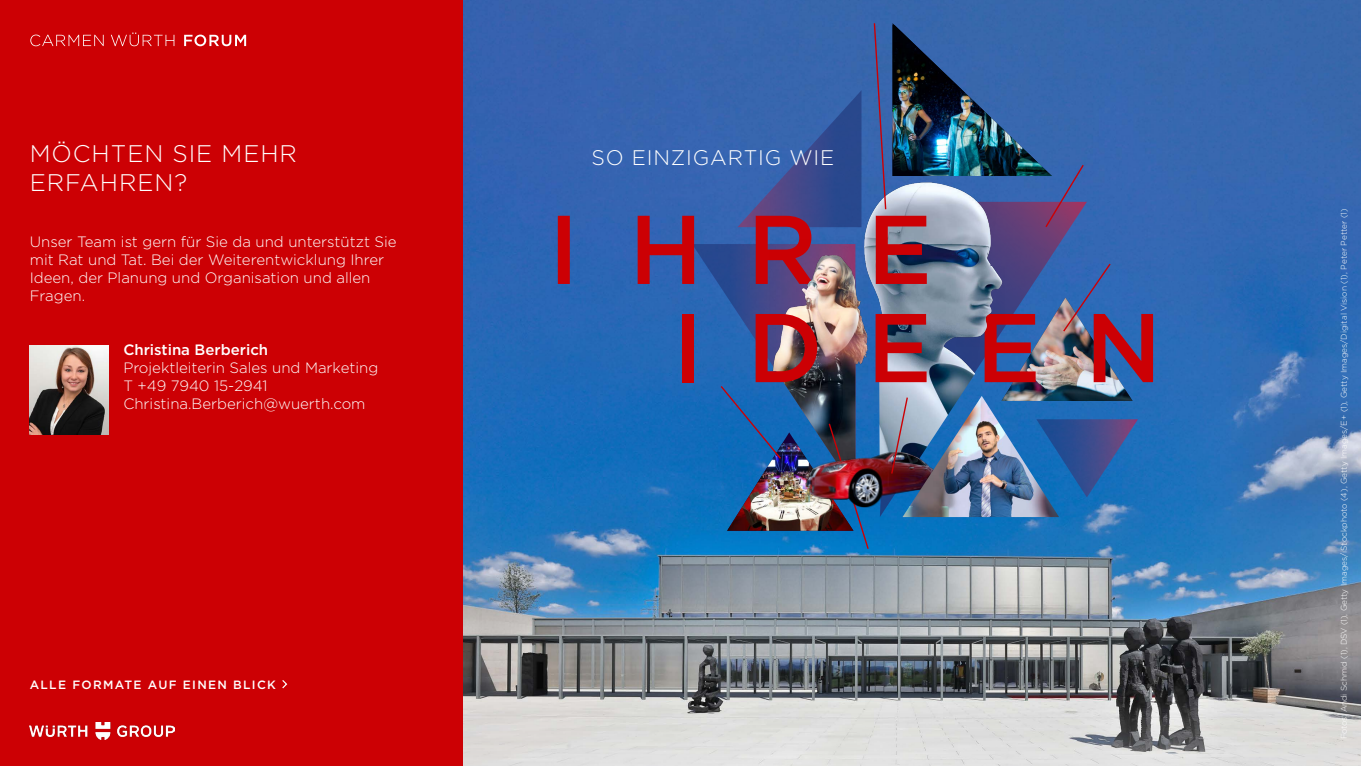
<style>
.page{position:relative;width:1361px;height:766px;background:#fff}
.page>*{position:absolute;margin:0;border:0;box-sizing:border-box;transform-origin:0 0}
.t1{font:500 97.35px "Gotham";letter-spacing:.45em;color:#cc0004}
.t2{font:300 24px/28.8px "Gotham";letter-spacing:.04em;color:#fff}
.t3{font:300 21.15px "Gotham";letter-spacing:.04em;color:#fff}
.t4{font:300 15px/18px "Gotham";color:#fff}
.t5{font:500 15px "Gotham";color:#fff}
.t6{font:500 12px "Gotham";letter-spacing:.11em;color:#fff}
.t7{font:300 8.25px "Gotham";color:#fff}
</style>
<div class="page">
<img style="left:462px;top:0;width:899px;height:702px">
<img style="left:558px;top:22px;width:580px;height:528px">
<img style="left:902px;top:396px;width:157px;height:121px">
<svg style="left:462px;top:702px;width:899px;height:63px;background:#d3d2d1"></svg>
<div style="left:0;top:0;width:462px;height:765px;background:#cc0004"></div>
<svg style="left:282px;top:680px;width:6px;height:9px"></svg>
<svg style="left:30px;top:35px;width:74px;height:11px"></svg>
<svg style="left:111px;top:33px;width:63px;height:13px"></svg>
<svg style="left:184px;top:35px;width:62px;height:11px"></svg>
<img style="left:30px;top:722px;width:144px;height:17px">
<img style="left:30px;top:345px;width:78px;height:89px">
<h2 class="t2" style="left:30px;top:139px;width:269px">MÖCHTEN SIE MEHR<br>ERFAHREN?</h2>
<p class="t4" style="left:30px;top:232px;width:368px">Unser Team ist gern für Sie da und unterstützt Sie mit Rat und Tat. Bei der Weiterentwicklung Ihrer Ideen, der Planung und Organisation und allen Fragen.</p>
<p class="t5" style="left:123px;top:340px;width:146px">Christina Berberich</p>
<p class="t4" style="left:123px;top:358px;width:256px">Projektleiterin Sales und Marketing<br>T +49 7940 15-2941<br>Christina.Berberich@wuerth.com</p>
<p class="t6" style="left:30px;top:676px;width:248px">ALLE FORMATE AUF EINEN BLICK</p>
<h3 class="t3" style="left:591px;top:144px;width:244px">SO EINZIGARTIG WIE</h3>
<h1 class="t1" style="left:672px;top:284px;width:491px">IDEEN</h1>
<p class="t7" style="left:1338px;top:739px;width:532px;rotate:-90deg">Fotos: Andi Schmid (1), DSV (1), Getty Images/iStockphoto (4), Getty Images/E+ (1), Getty Images/Digital Vision (1), Peter Petter (1)</p>
</div>
